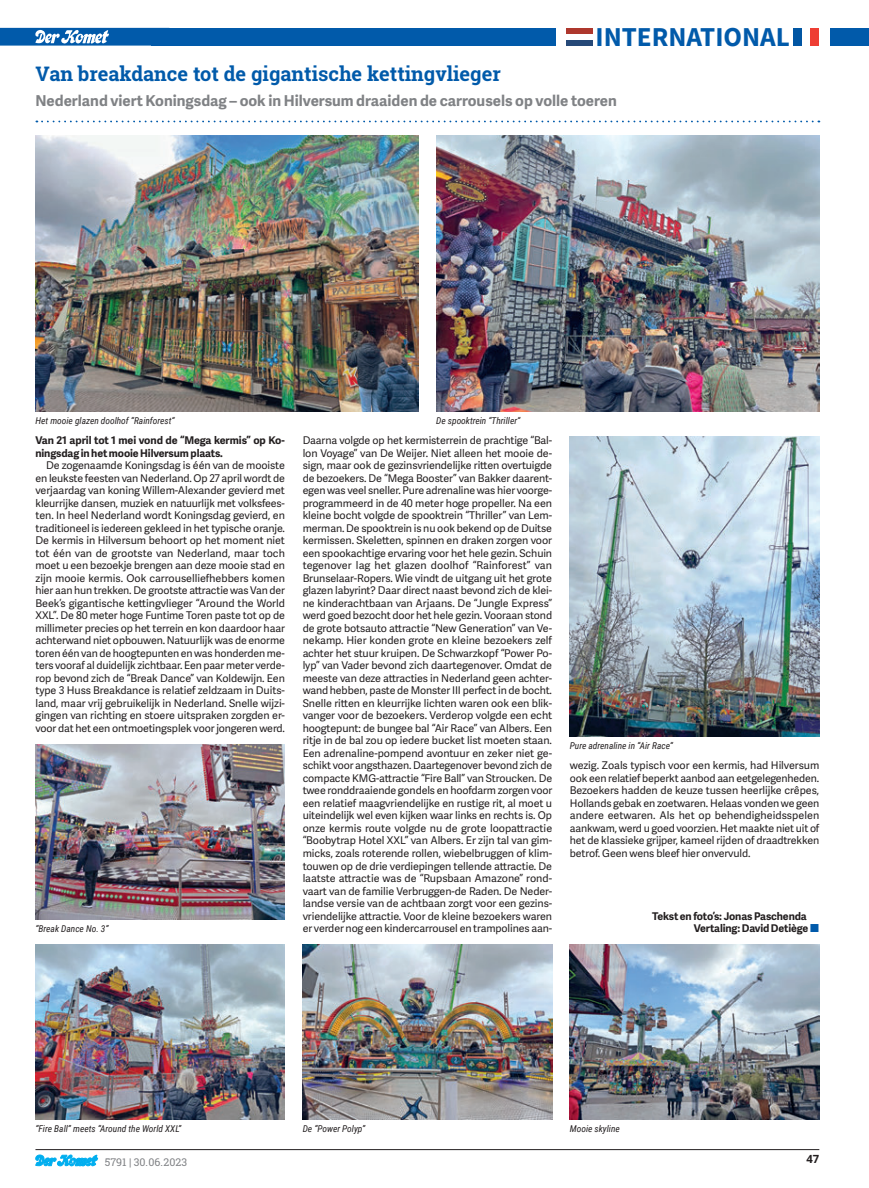
<style>
.page{position:relative;width:869px;height:1188px;background:#fff}
.page>*{position:absolute;margin:0;border:0;box-sizing:border-box;transform-origin:0 0}
.t1{font:700 27.25px "Source Sans Pro";color:#015aaa}
.t2{font:700 20px "Roboto Slab";color:#015aaa}
.t3{font:700 15px "Adelle Sans";color:#808285}
.t4{font:700 11.25px "Open Sans";color:#231f20}
.t5{font:10.62px/12.5px "Adelle Sans";letter-spacing:-.01em;color:#231f20;text-align:justify}
.t6{font:700 10.62px/12.5px "Adelle Sans";letter-spacing:-.01em;color:#231f20}
.t7{font:10.62px "Roboto Slab";color:#808285}
.t8{font:italic 9.38px "Roboto Condensed";color:#231f20}
.s1{font-weight:400;font-size:16px;color:#015aaa}
</style>
<div class="page">
<svg style="left:35px;top:1154px;width:63px;height:11px"></svg>
<hr style="left:35px;top:1148px;width:784px;height:1px;background:#231f20">
<img style="left:569px;top:436px;width:250px;height:300px">
<img style="left:302px;top:944px;width:250px;height:175px">
<img style="left:35px;top:136px;width:383px;height:275px">
<img style="left:436px;top:136px;width:382px;height:275px">
<img style="left:569px;top:944px;width:249px;height:175px">
<img style="left:35px;top:744px;width:250px;height:175px">
<img style="left:35px;top:944px;width:250px;height:175px">
<svg style="left:36px;top:120px;width:783px;height:2px"></svg>
<div style="left:829px;top:28px;width:39px;height:18px;background:#015aaa"></div>
<div style="left:151px;top:28px;width:404px;height:18px;background:#015aaa"></div>
<svg style="left:0;top:28px;width:151px;height:18px;background:#347bbb"></svg>
<div style="left:792px;top:28px;width:9px;height:18px;background:#0156a3"></div>
<div style="left:810px;top:28px;width:9px;height:18px;background:#ee3e34"></div>
<div style="left:566px;top:28px;width:26px;height:6px;background:#ae372d"></div>
<div style="left:566px;top:40px;width:26px;height:6px;background:#264978"></div>
<h1 class="t1" style="left:595px;top:19px;width:196px">INTERNATIONAL</h1>
<h2 class="t2" style="left:35px;top:60px;width:466px">Van breakdance tot de gigantische kettingvlieger</h2>
<h3 class="t3" style="left:35px;top:90px;width:582px">Nederland viert Koningsdag – ook in Hilversum draaiden de carrousels op volle toeren</h3>
<p class="t8" style="left:35px;top:413px;width:140px">Het mooie glazen doolhof “Rainforest“</p>
<p class="t6" style="left:35px;top:433px;width:251px">Van 21 april tot 1 mei vond de “Mega kermis” op Ko&shy;ningsdag in het mooie Hilversum plaats.</p>
<p class="t5" style="left:35px;top:458px;width:251px;text-indent:11px">De zogenaamde Koningsdag is één van de mooiste en leukste feesten van Nederland. Op 27 april wordt de verjaardag van koning Willem-Alexander gevierd met kleurrijke dansen, muziek en natuurlijk met volksfees&shy;ten. In heel Nederland wordt Koningsdag gevierd, en traditioneel is iedereen gekleed in het typische oranje.<br>De kermis in Hilversum behoort op het moment niet tot één van de grootste van Nederland, maar toch moet u een bezoekje brengen aan deze mooie stad en zijn mooie kermis. Ook carrouselliefhebbers komen hier aan hun trekken. De grootste attractie was Van der Beek’s gigantische kettingvlieger “Around the World XXL”. De 80 meter hoge Funtime Toren paste tot op de millimeter precies op het terrein en kon daardoor haar achterwand niet opbouwen. Natuurlijk was de enorme toren één van de hoogtepunten en was honderden me&shy;ters vooraf al duidelijk zichtbaar. Een paar meter verde&shy;rop bevond zich de “Break Dance” van Koldewijn. Een type 3 Huss Breakdance is relatief zeldzaam in Duits&shy;land, maar vrij gebruikelijk in Nederland. Snelle wijzi&shy;gingen van richting en stoere uitspraken zorgden er&shy;voor dat het een ontmoetingsplek voor jongeren werd.</p>
<p class="t8" style="left:35px;top:921px;width:75px">“Break Dance No. 3”</p>
<p class="t8" style="left:436px;top:413px;width:85px">De spooktrein “Thriller“</p>
<p class="t5" style="left:302px;top:433px;width:251px">Daarna volgde op het kermisterrein de prachtige “Bal&shy;lon Voyage” van De Weijer. Niet alleen het mooie de&shy;sign, maar ook de gezinsvriendelijke ritten overtuigde de bezoekers. De “Mega Booster” van Bakker daarent&shy;egen was veel sneller. Pure adrenaline was hier voorge&shy;programmeerd in de 40 meter hoge propeller. Na een kleine bocht volgde de spooktrein “Thriller” van Lem&shy;merman. De spooktrein is nu ook bekend op de Duitse kermissen. Skeletten, spinnen en draken zorgen voor een spookachtige ervaring voor het hele gezin. Schuin tegenover lag het glazen doolhof “Rainforest” van Brunselaar-Ropers. Wie vindt de uitgang uit het grote glazen labyrint? Daar direct naast bevond zich de klei&shy;ne kinderachtbaan van Arjaans. De “Jungle Express” werd goed bezocht door het hele gezin. Vooraan stond de grote botsauto attractie “New Generation” van Ve&shy;nekamp. Hier konden grote en kleine bezoekers zelf achter het stuur kruipen. De Schwarzkopf “Power Po&shy;lyp” van Vader bevond zich daartegenover. Omdat de meeste van deze attracties in Nederland geen achter&shy;wand hebben, paste de Monster III perfect in de bocht.<br>Snelle ritten en kleurrijke lichten waren ook een blik&shy;vanger voor de bezoekers. Verderop volgde een echt hoogtepunt: de bungee bal “Air Race” van Albers. Een ritje in de bal zou op iedere bucket list moeten staan.<br>Een adrenaline-pompend avontuur en zeker niet ge&shy;schikt voor angsthazen. Daartegenover bevond zich de compacte KMG-attractie “Fire Ball” van Stroucken. De twee ronddraaiende gondels en hoofdarm zorgen voor een relatief maagvriendelijke en rustige rit, al moet u uiteindelijk wel even kijken waar links en rechts is. Op onze kermis route volgde nu de grote loopattractie “Boobytrap Hotel XXL” van Albers. Er zijn tal van gim&shy;micks, zoals roterende rollen, wiebelbruggen of klim&shy;touwen op de drie verdiepingen tellende attractie. De laatste attractie was de “Rupsbaan Amazone” rond&shy;vaart van de familie Verbruggen-de Raden. De Neder&shy;landse versie van de achtbaan zorgt voor een gezins&shy;vriendelijke attractie. Voor de kleine bezoekers waren er verder nog een kindercarrousel en trampolines aan-</p>
<p class="t8" style="left:569px;top:738px;width:105px">Pure adrenaline in “Air Race“</p>
<p class="t5" style="left:569px;top:758px;width:251px">wezig. Zoals typisch voor een kermis, had Hilversum ook een relatief beperkt aanbod aan eetgelegenheden.<br>Bezoekers hadden de keuze tussen heerlijke crêpes, Hollands gebak en zoetwaren. Helaas vonden we geen andere eetwaren. Als het op behendigheidsspelen aankwam, werd u goed voorzien. Het maakte niet uit of het de klassieke grijper, kameel rijden of draadtrekken betrof. Geen wens bleef hier onvervuld.</p>
<p class="t6" style="left:693px;top:908px;width:127px;text-indent:-42px">Tekst en foto’s: Jonas Paschenda<br>Vertaling: David Detiège <span class="s1">W</span></p>
<p class="t8" style="left:35px;top:1121px;width:147px">“Fire Ball” meets “Around the World XXL”</p>
<p class="t8" style="left:302px;top:1121px;width:64px">De “Power Polyp”</p>
<p class="t8" style="left:569px;top:1121px;width:51px">Mooie skyline</p>
<p class="t7" style="left:105px;top:1154px;width:84px">5791 | 30.06.2023</p>
<p class="t4" style="left:806px;top:1150px;width:14px">47</p>
</div>
